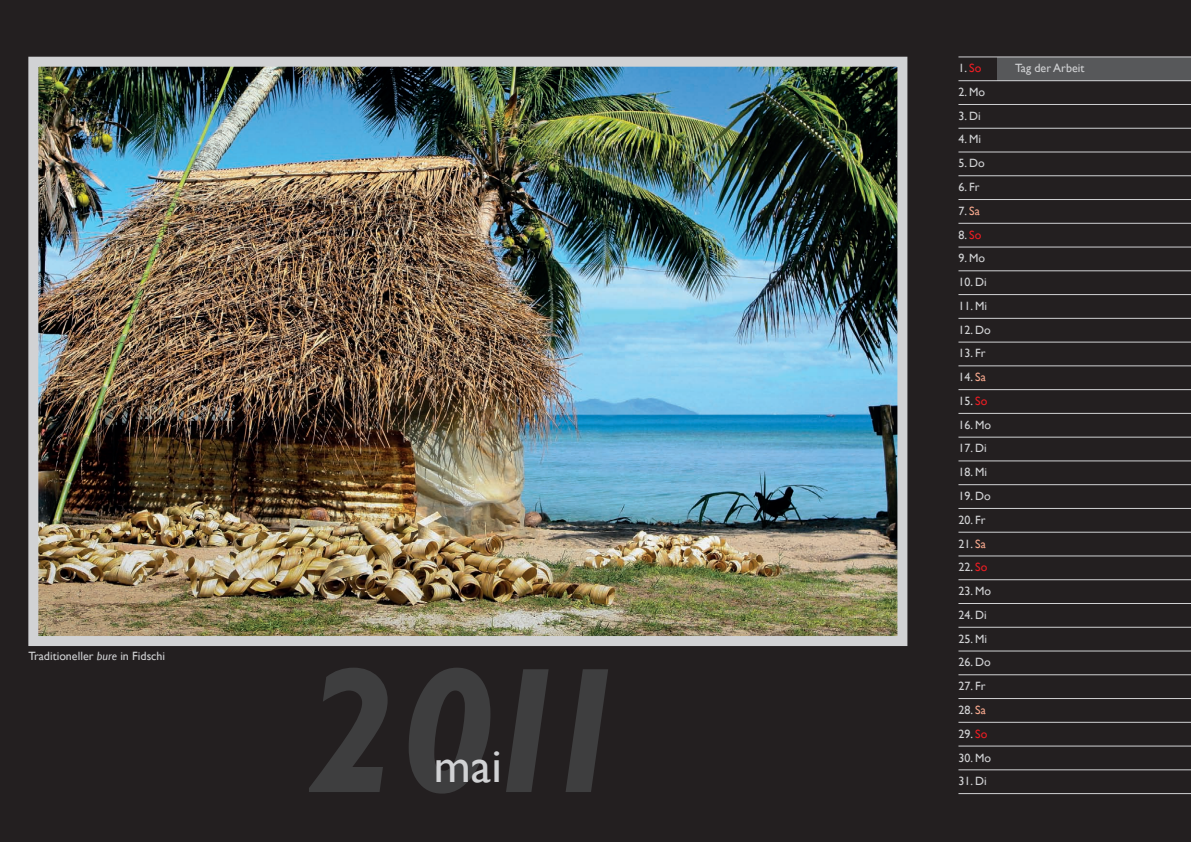
<style>
.page{position:relative;width:1191px;height:842px;background:#231f20}
.page>*{position:absolute;margin:0;border:0;box-sizing:border-box;transform-origin:0 0}
.t1{font:italic 700 180px "Gill Sans";color:#3e3e3f}
.t2{font:48px "Gill Sans";color:#d1d2d4}
.t3{font:12px "Gill Sans";color:#d1d2d4}
.s1{font-style:italic}
.s2{color:#ee1d23}
.s3{color:#f8a98e}
</style>
<div class="page">
<img style="left:39px;top:68px;width:857px;height:567px">
<div style="left:28px;top:57px;width:879px;height:589px;border:10px solid #d1d2d4"></div>
<div style="left:997px;top:57px;width:194px;height:23px;background:#57585a"></div>
<hr style="left:958px;top:57px;width:233px;height:1px;background:#d1d2d4">
<hr style="left:958px;top:80px;width:233px;height:1px;background:#d1d2d4">
<hr style="left:958px;top:104px;width:233px;height:1px;background:#d1d2d4">
<hr style="left:958px;top:128px;width:233px;height:1px;background:#d1d2d4">
<hr style="left:958px;top:152px;width:233px;height:1px;background:#d1d2d4">
<hr style="left:958px;top:175px;width:233px;height:1px;background:#d1d2d4">
<hr style="left:958px;top:199px;width:233px;height:1px;background:#d1d2d4">
<hr style="left:958px;top:223px;width:233px;height:1px;background:#d1d2d4">
<hr style="left:958px;top:247px;width:233px;height:1px;background:#d1d2d4">
<hr style="left:958px;top:271px;width:233px;height:1px;background:#d1d2d4">
<hr style="left:958px;top:294px;width:233px;height:1px;background:#d1d2d4">
<hr style="left:958px;top:318px;width:233px;height:1px;background:#d1d2d4">
<hr style="left:958px;top:342px;width:233px;height:1px;background:#d1d2d4">
<hr style="left:958px;top:366px;width:233px;height:1px;background:#d1d2d4">
<hr style="left:958px;top:389px;width:233px;height:1px;background:#d1d2d4">
<hr style="left:958px;top:413px;width:233px;height:1px;background:#d1d2d4">
<hr style="left:958px;top:437px;width:233px;height:1px;background:#d1d2d4">
<hr style="left:958px;top:461px;width:233px;height:1px;background:#d1d2d4">
<hr style="left:958px;top:484px;width:233px;height:1px;background:#d1d2d4">
<hr style="left:958px;top:508px;width:233px;height:1px;background:#d1d2d4">
<hr style="left:958px;top:532px;width:233px;height:1px;background:#d1d2d4">
<hr style="left:958px;top:556px;width:233px;height:1px;background:#d1d2d4">
<hr style="left:958px;top:579px;width:233px;height:1px;background:#d1d2d4">
<hr style="left:958px;top:603px;width:233px;height:1px;background:#d1d2d4">
<hr style="left:958px;top:627px;width:233px;height:1px;background:#d1d2d4">
<hr style="left:958px;top:651px;width:233px;height:1px;background:#d1d2d4">
<hr style="left:958px;top:674px;width:233px;height:1px;background:#d1d2d4">
<hr style="left:958px;top:698px;width:233px;height:1px;background:#d1d2d4">
<hr style="left:958px;top:722px;width:233px;height:1px;background:#d1d2d4">
<hr style="left:958px;top:746px;width:233px;height:1px;background:#d1d2d4">
<hr style="left:958px;top:769px;width:233px;height:1px;background:#d1d2d4">
<hr style="left:958px;top:793px;width:233px;height:1px;background:#d1d2d4">
<p class="t3" style="left:28px;top:649px;width:138px">Traditioneller <span class="s1">bure</span> in Fidschi</p>
<h1 class="t1" style="left:304px;top:627px;width:330px">2011</h1>
<h2 class="t2" style="left:434px;top:737px;width:70px">mai</h2>
<p class="t3" style="left:958px;top:61px;width:24px">1. <span class="s2">So</span></p>
<p class="t3" style="left:1015px;top:61px;width:71px">Tag der Arbeit</p>
<p class="t3" style="left:958px;top:85px;width:28px">2. Mo</p>
<p class="t3" style="left:958px;top:109px;width:24px">3. Di</p>
<p class="t3" style="left:958px;top:132px;width:24px">4. Mi</p>
<p class="t3" style="left:958px;top:156px;width:28px">5. Do</p>
<p class="t3" style="left:958px;top:180px;width:23px">6. Fr</p>
<p class="t3" style="left:958px;top:204px;width:23px">7. <span class="s3">Sa</span></p>
<p class="t3" style="left:958px;top:227px;width:24px">8. <span class="s2">So</span></p>
<p class="t3" style="left:958px;top:251px;width:28px">9. Mo</p>
<p class="t3" style="left:958px;top:275px;width:30px">10. Di</p>
<p class="t3" style="left:958px;top:299px;width:30px">11. Mi</p>
<p class="t3" style="left:958px;top:323px;width:34px">12. Do</p>
<p class="t3" style="left:958px;top:346px;width:29px">13. Fr</p>
<p class="t3" style="left:958px;top:370px;width:29px">14. <span class="s3">Sa</span></p>
<p class="t3" style="left:958px;top:394px;width:30px">15. <span class="s2">So</span></p>
<p class="t3" style="left:958px;top:418px;width:34px">16. Mo</p>
<p class="t3" style="left:958px;top:441px;width:30px">17. Di</p>
<p class="t3" style="left:958px;top:465px;width:30px">18. Mi</p>
<p class="t3" style="left:958px;top:489px;width:34px">19. Do</p>
<p class="t3" style="left:958px;top:513px;width:29px">20. Fr</p>
<p class="t3" style="left:958px;top:536px;width:29px">21. <span class="s3">Sa</span></p>
<p class="t3" style="left:958px;top:560px;width:30px">22. <span class="s2">So</span></p>
<p class="t3" style="left:958px;top:584px;width:34px">23. Mo</p>
<p class="t3" style="left:958px;top:608px;width:30px">24. Di</p>
<p class="t3" style="left:958px;top:632px;width:30px">25. Mi</p>
<p class="t3" style="left:958px;top:655px;width:34px">26. Do</p>
<p class="t3" style="left:958px;top:679px;width:29px">27. Fr</p>
<p class="t3" style="left:958px;top:703px;width:29px">28. <span class="s3">Sa</span></p>
<p class="t3" style="left:958px;top:727px;width:30px">29. <span class="s2">So</span></p>
<p class="t3" style="left:958px;top:750px;width:34px">30. Mo</p>
<p class="t3" style="left:958px;top:774px;width:30px">31. Di</p>
</div>
